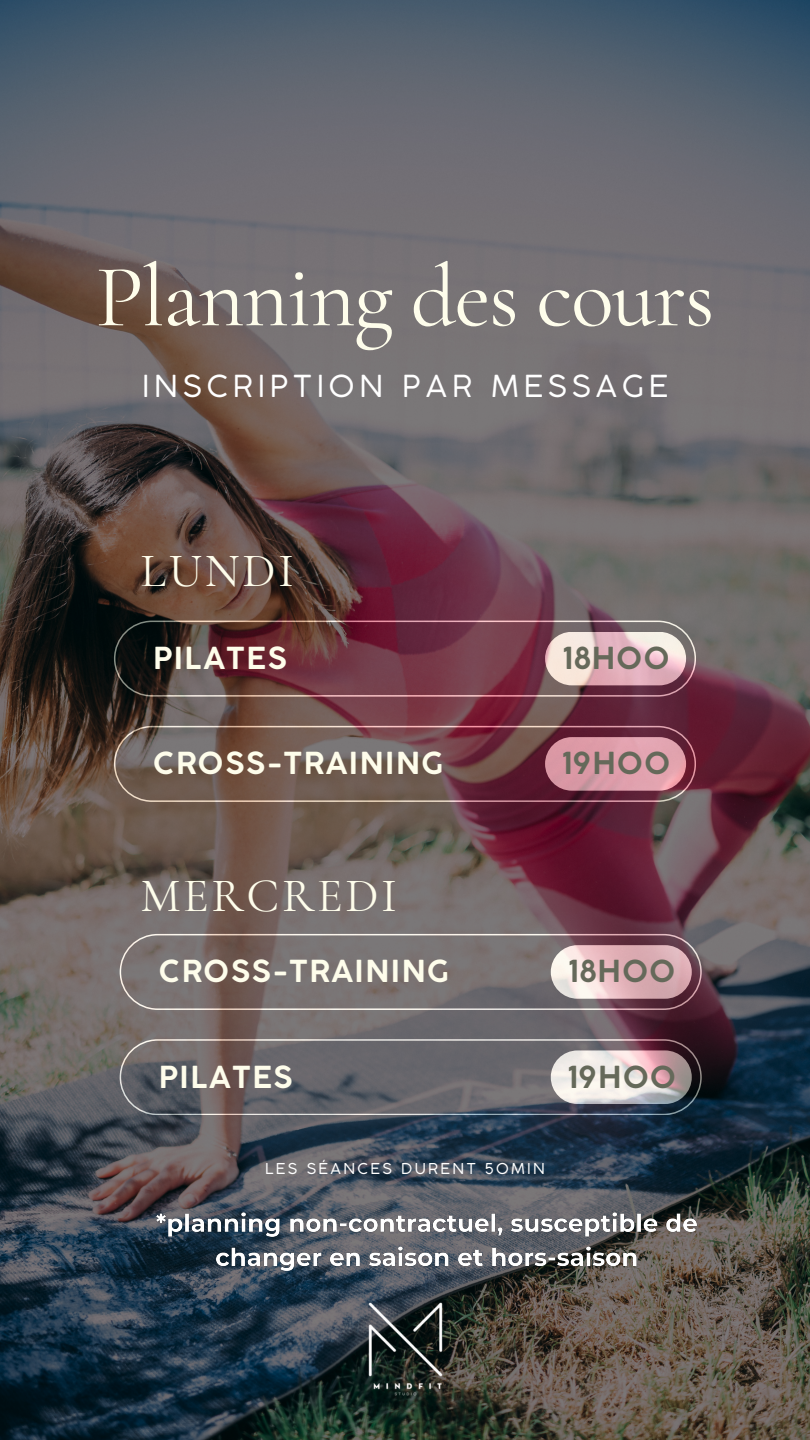
<style>
.page{position:relative;width:810px;height:1440px;background:#fff}
.page>*{position:absolute;margin:0;border:0;box-sizing:border-box;transform-origin:0 0}
.t1{font:89px "Cormorant Garamond";letter-spacing:-.02em;color:#fefdeb}
.t2{font:48px "Cormorant Garamond";letter-spacing:.055em;color:#fefdeb}
.t3{font:700 30px "Coco Gothic";letter-spacing:.055em;color:#fefdeb}
.t4{font:30px "Coco Gothic";letter-spacing:.16em;color:#fff}
.t5{font:700 30px "Coco Gothic";letter-spacing:.055em;color:#65695a}
.t6{font:14.8px "Coco Gothic";letter-spacing:.16em;color:#fff}
</style>
<div class="page">
<img style="left:0;top:0;width:810px;height:1440px">
<img style="left:306px;top:1296px;width:198px;height:126px">
<img style="left:152px;top:1209px;width:548px;height:67px">
<p class="t1" style="left:95px;top:243px;width:621px">Planning des cours</p>
<p class="t4" style="left:142px;top:375px;width:527px">INSCRIPTION PAR MESSAGE</p>
<p class="t2" style="left:140px;top:542px;width:155px">LUNDI</p>
<p class="t3" style="left:153px;top:647px;width:135px">PILATES</p>
<p class="t5" style="left:562px;top:647px;width:109px">18H00</p>
<p class="t3" style="left:153px;top:752px;width:292px">CROSS-TRAINING</p>
<p class="t5" style="left:561px;top:752px;width:111px">19H00</p>
<p class="t2" style="left:140px;top:867px;width:258px">MERCREDI</p>
<p class="t3" style="left:159px;top:960px;width:292px">CROSS-TRAINING</p>
<p class="t5" style="left:567px;top:960px;width:109px">18H00</p>
<p class="t3" style="left:159px;top:1065px;width:135px">PILATES</p>
<p class="t5" style="left:567px;top:1065px;width:111px">19H00</p>
<p class="t6" style="left:265px;top:1163px;width:281px">LES SÉANCES DURENT 50MIN</p>
</div>
